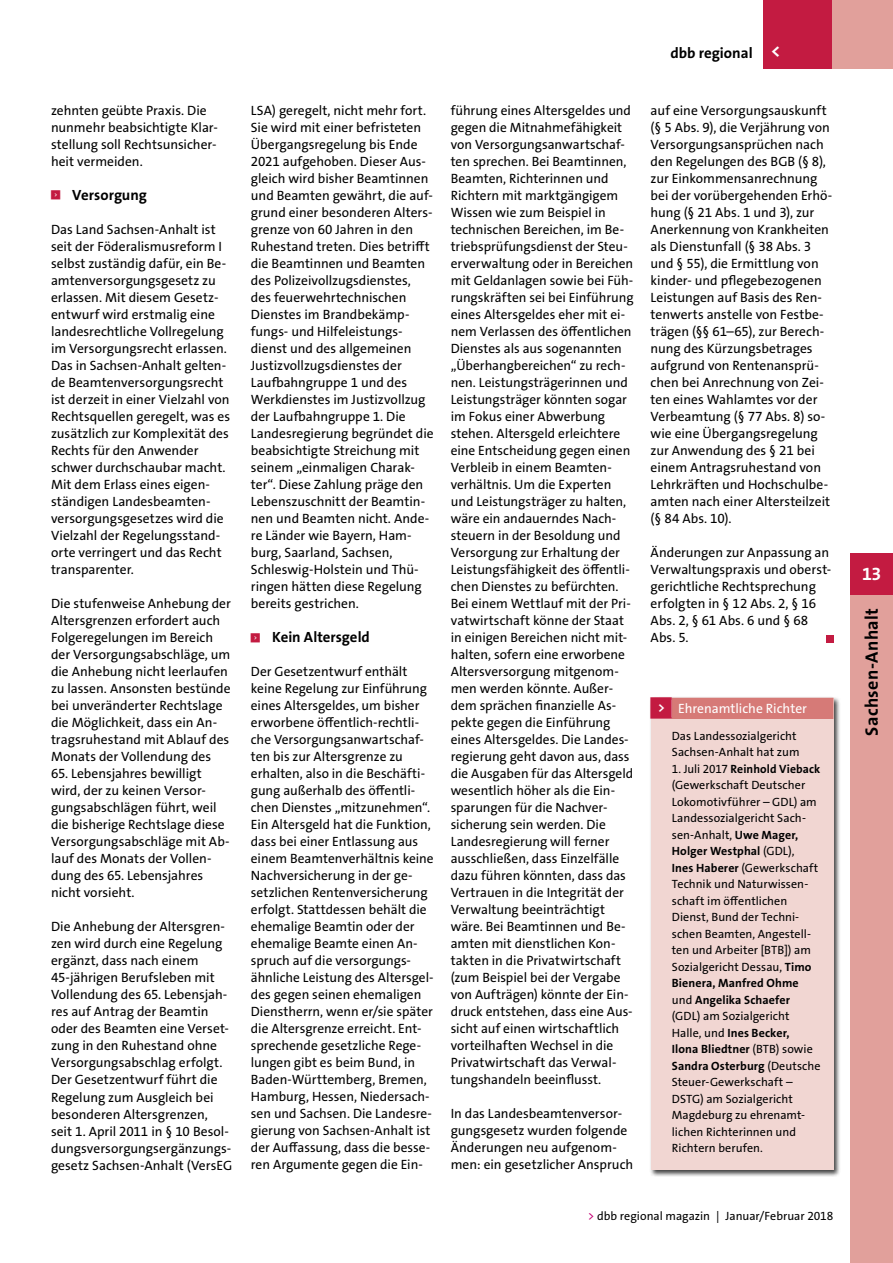
<style>
.page{position:relative;width:893px;height:1263px;background:#fff}
.page>*{position:absolute;margin:0;border:0;box-sizing:border-box;transform-origin:0 0}
.t1{font:700 18px "The Sans Os F";letter-spacing:.02em;color:#000}
.t2{font:700 18px "The Sans Os F";color:#fff}
.t3{font:700 15px "The Sans Os F";color:#000}
.t4{font:700 14.85px "The Sans Os F";color:#000}
.t5{font:13.5px/17px "The Sans Os F";color:#000}
.t6{font:13.5px "The Sans Os F";letter-spacing:-.005em;color:#fff}
.t7{font:12px/16.5px "The Sans Os F";letter-spacing:.005em;color:#000}
.t8{font:5.85px "Top Numbers";color:#c31b41}
.s1{font-family:"Top Numbers";color:#c31b41}
.s2{font-weight:700}
.s3{color:#c40075}
</style>
<div class="page">
<div style="left:826px;top:635px;width:7px;height:7px;background:#c31b41"></div>
<div style="left:649px;top:696px;width:192px;height:481px;background:#000;opacity:.75"></div>
<div style="left:651px;top:698px;width:182px;height:471px;background:#f1d6d2"></div>
<div style="left:671px;top:698px;width:162px;height:21px;background:#d67a77"></div>
<div style="left:655px;top:700px;width:17px;height:17px;background:#fff"></div>
<div style="left:850px;top:553px;width:43px;height:42px;background:#c31b41"></div>
<div style="left:763px;top:0;width:130px;height:68px;background:#e1a09b"></div>
<div style="left:763px;top:0;width:68px;height:68px;background:#c31b41"></div>
<div style="left:850px;top:595px;width:43px;height:668px;background:#e1a09b"></div>
<p class="t5" style="left:51px;top:102px;width:168px">zehnten geübte Praxis. Die nunmehr beabsichtigte Klar&shy;stellung soll Rechtsunsicher&shy;heit vermeiden.</p>
<p class="t8" style="left:51px;top:191px;width:11px">&lt;</p>
<p class="t4" style="left:72px;top:185px;width:76px">Versorgung</p>
<p class="t5" style="left:51px;top:221px;width:181px">Das Land Sachsen-Anhalt ist seit der Föderalismusreform I selbst zuständig dafür, ein Be&shy;amtenversorgungsgesetz zu erlassen. Mit diesem Gesetz&shy;entwurf wird erstmalig eine landesrechtliche Vollregelung im Versorgungsrecht erlassen.<br>Das in Sachsen-Anhalt gelten&shy;de Beamtenversorgungsrecht ist derzeit in einer Vielzahl von<br>Rechtsquellen geregelt, was es zusätzlich zur Komplexität des<br>Rechts für den Anwender schwer durchschaubar macht.<br>Mit dem Erlass eines eigen&shy;ständigen Landesbeamten&shy;versorgungsgesetzes wird die<br>Vielzahl der Regelungsstand&shy;orte verringert und das Recht transparenter.</p>
<p class="t5" style="left:51px;top:595px;width:181px">Die stufenweise Anhebung der<br>Altersgrenzen erfordert auch<br>Folgeregelungen im Bereich der Versorgungsabschläge, um die Anhebung nicht leerlaufen zu lassen. Ansonsten bestünde bei unveränderter Rechtslage die Möglichkeit, dass ein An&shy;tragsruhestand mit Ablauf des<br>Monats der Vollendung des</p>
<p class="t5" style="left:51px;top:765px;width:180px">65. Lebensjahres bewilligt wird, der zu keinen Versor&shy;gungsabschlägen führt, weil die bisherige Rechtslage diese<br>Versorgungsabschläge mit Ab&shy;lauf des Monats der Vollen&shy;dung des 65. Lebensjahres nicht vorsieht.</p>
<p class="t5" style="left:51px;top:918px;width:183px">Die Anhebung der Altersgren&shy;zen wird durch eine Regelung ergänzt, dass nach einem<br>45-jährigen Berufsleben mit<br>Vollendung des 65. Lebensjah&shy;res auf Antrag der Beamtin oder des Beamten eine Verset&shy;zung in den Ruhestand ohne<br>Versorgungsabschlag erfolgt.<br>Der Gesetzentwurf führt die<br>Regelung zum Ausgleich bei besonderen Altersgrenzen, seit 1. April 2011 in § 10 Besol&shy;dungsversorgungsergänzungs&shy;gesetz Sachsen-Anhalt (VersEG</p>
<p class="t5" style="left:251px;top:102px;width:184px">LSA) geregelt, nicht mehr fort.<br>Sie wird mit einer befristeten<br>Übergangsregelung bis Ende<br>2021 aufgehoben. Dieser Aus&shy;gleich wird bisher Beamtinnen und Beamten gewährt, die auf&shy;grund einer besonderen Alters&shy;grenze von 60 Jahren in den<br>Ruhestand treten. Dies betrifft die Beamtinnen und Beamten des Polizeivollzugsdienstes, des feuerwehrtechnischen<br>Dienstes im Brandbekämp&shy;fungs- und Hilfeleistungs&shy;dienst und des allgemeinen<br>Justizvollzugsdienstes der<br>Laufbahngruppe 1 und des<br>Werkdienstes im Justizvollzug der Laufbahngruppe 1. Die<br>Landesregierung begründet die beabsichtigte Streichung mit seinem „einmaligen Charak&shy;ter“. Diese Zahlung präge den<br>Lebenszuschnitt der Beamtin&shy;nen und Beamten nicht. Ande&shy;re Länder wie Bayern, Ham&shy;burg, Saarland, Sachsen,<br>Schleswig-Holstein und Thü&shy;ringen hätten diese Regelung bereits gestrichen.</p>
<p class="t8" style="left:251px;top:633px;width:11px">&lt;</p>
<p class="t4" style="left:272px;top:627px;width:99px">Kein Altersgeld</p>
<p class="t5" style="left:251px;top:663px;width:184px">Der Gesetzentwurf enthält keine Regelung zur Einführung eines Altersgeldes, um bisher erworbene öffentlich-rechtli&shy;che Versorgungsanwartschaf&shy;ten bis zur Altersgrenze zu erhalten, also in die Beschäfti&shy;gung außerhalb des öffentli&shy;chen Dienstes „mitzunehmen“.<br>Ein Altersgeld hat die Funktion, dass bei einer Entlassung aus einem Beamtenverhältnis keine<br>Nachversicherung in der ge&shy;setzlichen Rentenversicherung erfolgt. Stattdessen behält die ehemalige Beamtin oder der ehemalige Beamte einen An&shy;spruch auf die versorgungs&shy;ähnliche Leistung des Altersgel&shy;des gegen seinen ehemaligen<br>Dienstherrn, wenn er/sie später die Altersgrenze erreicht. Ent&shy;sprechende gesetzliche Rege&shy;lungen gibt es beim Bund, in<br>Baden-Württemberg, Bremen,<br>Hamburg, Hessen, Niedersach&shy;sen und Sachsen. Die Landesre&shy;gierung von Sachsen-Anhalt ist der Auffassung, dass die besse&shy;ren Argumente gegen die Ein-</p>
<p class="t5" style="left:451px;top:102px;width:184px">führung eines Altersgeldes und gegen die Mitnahmefähigkeit von Versorgungsanwartschaf&shy;ten sprechen. Bei Beamtinnen,<br>Beamten, Richterinnen und<br>Richtern mit marktgängigem<br>Wissen wie zum Beispiel in technischen Bereichen, im Be&shy;triebsprüfungsdienst der Steu&shy;erverwaltung oder in Bereichen mit Geldanlagen sowie bei Füh&shy;rungskräften sei bei Einführung eines Altersgeldes eher mit ei&shy;nem Verlassen des öffentlichen<br>Dienstes als aus sogenannten „Überhangbereichen“ zu rech&shy;nen. Leistungsträgerinnen und<br>Leistungsträger könnten sogar im Fokus einer Abwerbung stehen. Altersgeld erleichtere eine Entscheidung gegen einen<br>Verbleib in einem Beamten&shy;verhältnis. Um die Experten und Leistungsträger zu halten, wäre ein andauerndes Nach&shy;steuern in der Besoldung und<br>Versorgung zur Erhaltung der<br>Leistungsfähigkeit des öffentli&shy;chen Dienstes zu befürchten.<br>Bei einem Wettlauf mit der Pri&shy;vatwirtschaft könne der Staat in einigen Bereichen nicht mit&shy;halten, sofern eine erworbene<br>Altersversorgung mitgenom&shy;men werden könnte. Außer&shy;dem sprächen finanzielle As&shy;pekte gegen die Einführung eines Altersgeldes. Die Landes&shy;regierung geht davon aus, dass die Ausgaben für das Altersgeld wesentlich höher als die Ein&shy;sparungen für die Nachver&shy;sicherung sein werden. Die<br>Landesregierung will ferner ausschließen, dass Einzelfälle dazu führen könnten, dass das<br>Vertrauen in die Integrität der<br>Verwaltung beeinträchtigt wäre. Bei Beamtinnen und Be&shy;amten mit dienstlichen Kon&shy;takten in die Privatwirtschaft (zum Beispiel bei der Vergabe von Aufträgen) könnte der Ein&shy;druck entstehen, dass eine Aus&shy;sicht auf einen wirtschaftlich vorteilhaften Wechsel in die<br>Privatwirtschaft das Verwal&shy;tungshandeln beeinflusst.</p>
<p class="t5" style="left:451px;top:1105px;width:184px">In das Landesbeamtenversor&shy;gungsgesetz wurden folgende<br>Änderungen neu aufgenom&shy;men: ein gesetzlicher Anspruch</p>
<p class="t3" style="left:670px;top:44px;width:84px">dbb regional</p>
<h1 class="t2" style="left:771px;top:39px;width:11px">&lt;</h1>
<p class="t5" style="left:651px;top:102px;width:183px">auf eine Versorgungsauskunft (§ 5 Abs. 9), die Verjährung von<br>Versorgungsansprüchen nach den Regelungen des BGB (§ 8), zur Einkommensanrechnung bei der vorübergehenden Erhö&shy;hung (§ 21 Abs. 1 und 3), zur<br>Anerkennung von Krankheiten als Dienstunfall (§ 38 Abs. 3 und § 55), die Ermittlung von kinder- und pflegebezogenen<br>Leistungen auf Basis des Ren&shy;tenwerts anstelle von Festbe&shy;trägen (§§ 61–65), zur Berech&shy;nung des Kürzungsbetrages aufgrund von Rentenansprü&shy;chen bei Anrechnung von Zei&shy;ten eines Wahlamtes vor der<br>Verbeamtung (§ 77 Abs. 8) so&shy;wie eine Übergangsregelung zur Anwendung des § 21 bei einem Antragsruhestand von<br>Lehrkräften und Hochschulbe&shy;amten nach einer Altersteilzeit (§ 84 Abs. 10).</p>
<p class="t5" style="left:651px;top:544px;width:182px">Änderungen zur Anpassung an<br>Verwaltungspraxis und oberst&shy;gerichtliche Rechtsprechung erfolgten in § 12 Abs. 2, § 16<br>Abs. 2, § 61 Abs. 6 und § 68<br>Abs. 5.</p>
<p class="t6" style="left:651px;top:699px;width:158px"><span class="s1">&lt;</span> Ehrenamtliche Richter</p>
<p class="t7" style="left:672px;top:727px;width:129px">Das Landessozialgericht<br>Sachsen-Anhalt hat zum</p>
<p class="t7" style="left:672px;top:760px;width:150px">1. Juli 2017 <span class="s2">Reinhold Vieback </span>(Gewerkschaft Deutscher<br>Lokomotivführer – GDL) am<br>Landessozialgericht Sach&shy;sen-Anhalt, <span class="s2">Uwe Mager,<br>Holger Westphal</span> (GDL),<br><span class="s2">Ines Haberer</span> (Gewerkschaft<br>Technik und Naturwissen&shy;schaft im öffentlichen<br>Dienst, Bund der Techni&shy;schen Beamten, Angestell&shy;ten und Arbeiter [BTB]) am<br>Sozialgericht Dessau, <span class="s2">Timo<br>Bienera, Manfred Ohme </span>und <span class="s2">Angelika Schaefer </span>(GDL) am Sozialgericht<br>Halle, und <span class="s2">Ines Becker,<br>Ilona Bliedtner</span> (BTB) sowie<br><span class="s2">Sandra Osterburg</span> (Deutsche<br>Steuer-Gewerkschaft –<br>DSTG) am Sozialgericht<br>Magdeburg zu ehrenamt&shy;lichen Richterinnen und<br>Richtern berufen.</p>
<p class="t7" style="left:588px;top:1208px;width:247px"><span class="s3">&gt;</span> dbb regional magazin | Januar/Februar 2018</p>
<h1 class="t2" style="left:862px;top:562px;width:21px">13</h1>
<h1 class="t1" style="left:860px;top:736px;width:129px;rotate:-90deg">Sachsen-Anhalt</h1>
</div>
